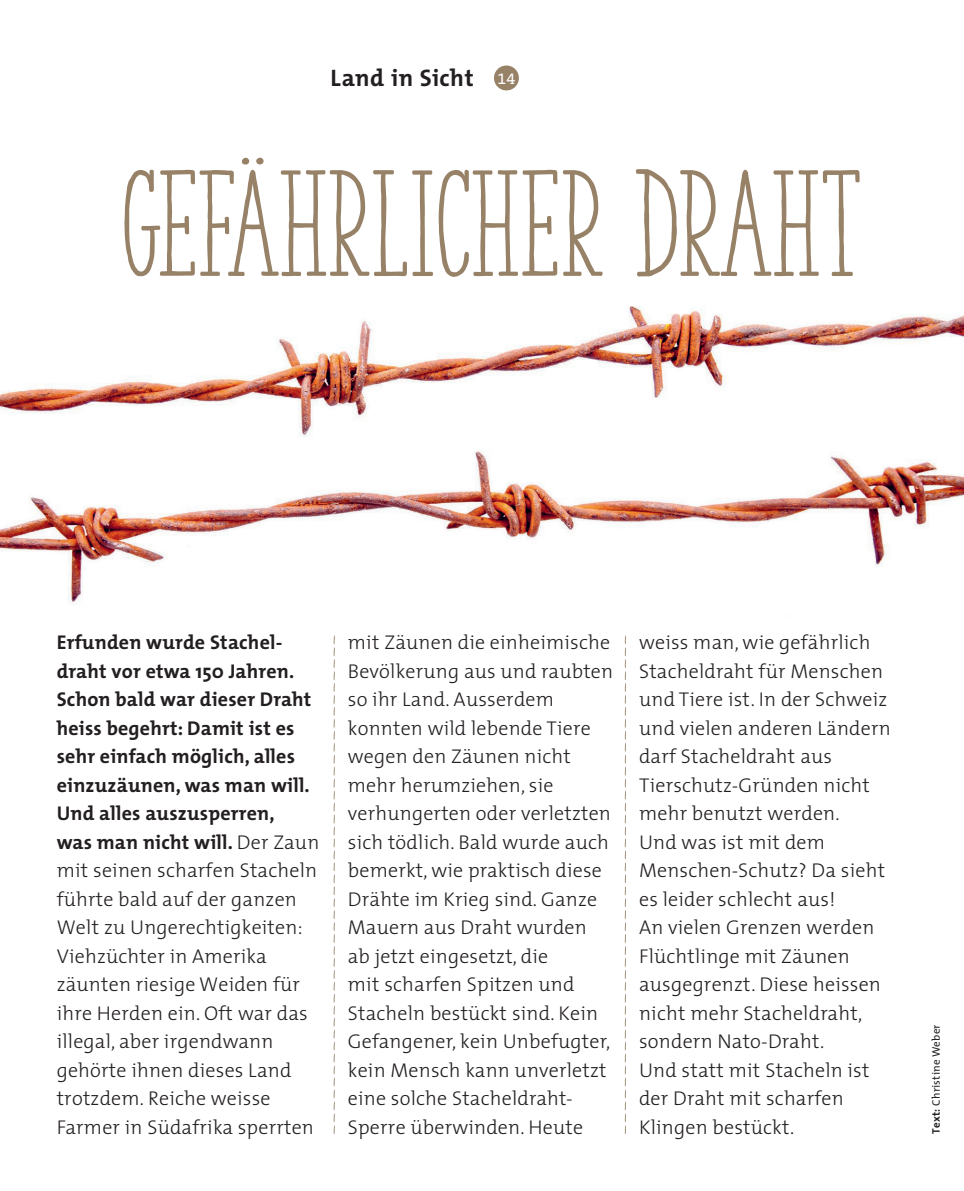
<style>
.page{position:relative;width:964px;height:1191px;background:#fff}
.page>*{position:absolute;margin:0;border:0;box-sizing:border-box;transform-origin:0 0}
.t1{font:700 140px "The Serif Hand";color:#978268}
.t2{font:700 24px "The Mix";letter-spacing:.02em;color:#231f20}
.t3{font:300 20px/28.6px "The Mix";letter-spacing:.01em;color:#231f20}
.t4{font:16px "The Serif B W5 Plain";color:#fff}
.t5{font:11px "The Mix";letter-spacing:.02em;color:#231f20}
.s1{font-weight:700}
</style>
<div class="page">
<div style="left:494px;top:65px;width:25px;height:25px;background:#978268;border-radius:50%"></div>
<img style="left:0;top:306px;width:964px;height:131px">
<img style="left:0;top:451px;width:964px;height:154px">
<svg style="left:333px;top:635px;width:2px;height:499px"></svg>
<svg style="left:625px;top:635px;width:1px;height:499px"></svg>
<p class="t2" style="left:331px;top:58px;width:145px">Land in Sicht</p>
<p class="t4" style="left:498px;top:68px;width:19px">14</p>
<h1 class="t1" style="left:121px;top:141px;width:742px">GEFÄHRLICHER DRAHT</h1>
<p class="t3" style="left:57px;top:627px;width:264px"><span class="s1">Erfunden wurde Stachel&shy;draht vor etwa 150 Jahren.<br>Schon bald war dieser Draht heiss begehrt: Damit ist es sehr einfach möglich, alles einzuzäunen, was man will.<br>Und alles auszusperren,<br>was man nicht will.</span> Der Zaun mit seinen scharfen Stacheln führte bald auf der ganzen<br>Welt zu Ungerechtigkeiten:<br>Viehzüchter in Amerika zäunten riesige Weiden für ihre Herden ein. Oft war das illegal, aber irgendwann gehörte ihnen dieses Land trotzdem. Reiche weisse<br>Farmer in Südafrika sperrten</p>
<p class="t3" style="left:348px;top:627px;width:267px">mit Zäunen die einheimische<br>Bevölkerung aus und raubten so ihr Land. Ausserdem konnten wild lebende Tiere wegen den Zäunen nicht mehr herumziehen, sie verhungerten oder verletzten sich tödlich. Bald wurde auch bemerkt, wie praktisch diese<br>Drähte im Krieg sind. Ganze<br>Mauern aus Draht wurden ab jetzt eingesetzt, die<br>mit scharfen Spitzen und<br>Stacheln bestückt sind. Kein<br>Gefangener, kein Unbefugter, kein Mensch kann unverletzt eine solche Stacheldraht-<br>Sperre überwinden. Heute</p>
<p class="t3" style="left:639px;top:627px;width:253px">weiss man, wie gefährlich<br>Stacheldraht für Menschen und Tiere ist. In der Schweiz und vielen anderen Ländern darf Stacheldraht aus<br>Tierschutz-Gründen nicht mehr benutzt werden.<br>Und was ist mit dem<br>Menschen-Schutz? Da sieht es leider schlecht aus!<br>An vielen Grenzen werden<br>Flüchtlinge mit Zäunen ausgegrenzt. Diese heissen nicht mehr Stacheldraht, sondern Nato-Draht.<br>Und statt mit Stacheln ist der Draht mit scharfen<br>Klingen bestückt.</p>
<p class="t5" style="left:927px;top:1133px;width:111px;rotate:-90deg"><span class="s1">Text:</span> Christine Weber</p>
</div>
